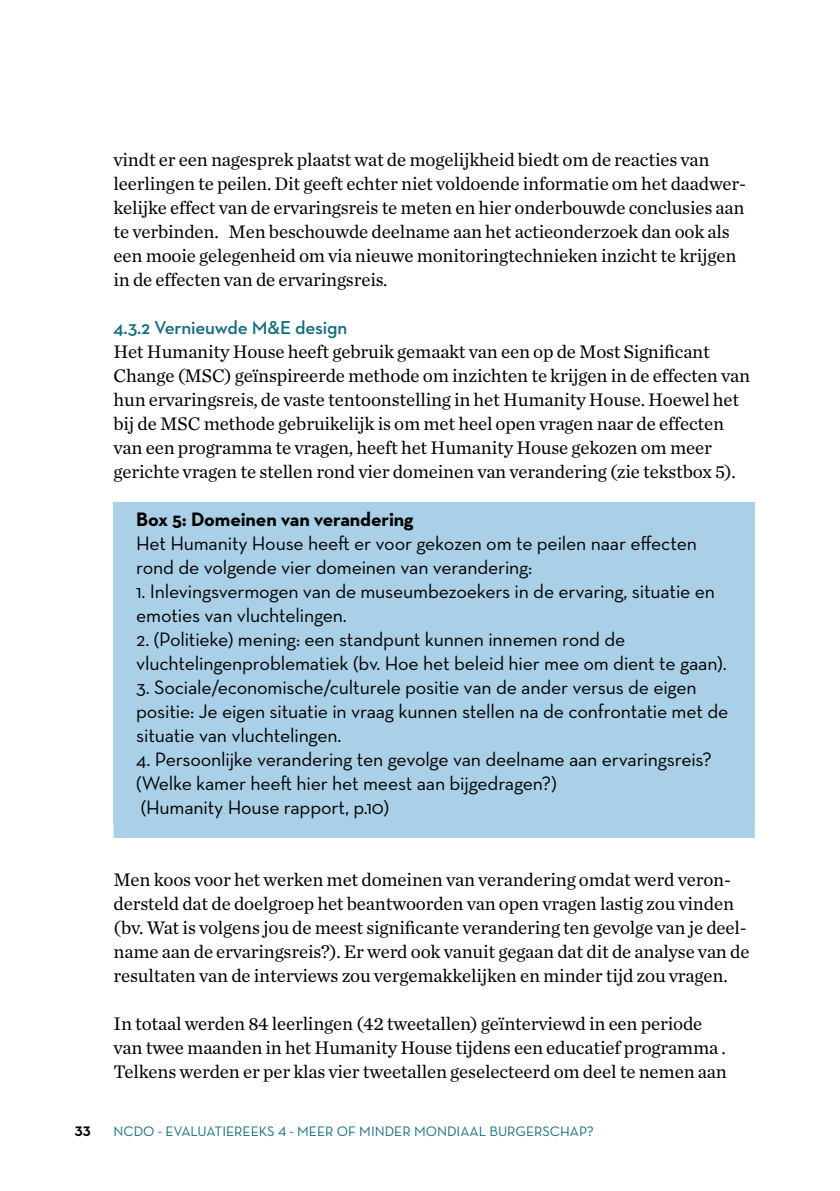
<style>
.page{position:relative;width:840px;height:1191px;background:#fff}
.page>*{position:absolute;margin:0;border:0;box-sizing:border-box;transform-origin:0 0}
.t1{font:19.8px/24px "Neutraface Text";letter-spacing:-.01em;color:#000}
.t2{font:700 19.8px "Neutraface Text";letter-spacing:-.01em;color:#000}
.t3{font:19px/24px "Chronicle Text G1";letter-spacing:-.01em;color:#000}
.t4{font:600 19px "Neutraface 2 Text";letter-spacing:-.01em;color:#116d80}
.t5{font:14px "Neutraface Text";color:#116d80}
.t6{font:700 14px "Neutraface Text";color:#000}
</style>
<div class="page">
<div style="left:113px;top:502px;width:641px;height:320px;background:#a9d0e7"></div>
<div style="left:113px;top:814px;width:641px;height:24px;background:#a9d0e7"></div>
<p class="t3" style="left:113px;top:147px;width:633px">vindt er een nagesprek plaatst wat de mogelijkheid biedt om de reacties van leerlingen te peilen. Dit geeft echter niet voldoende informatie om het daadwer&shy;kelijke effect van de ervaringsreis te meten en hier onderbouwde conclusies aan te verbinden. Men beschouwde deelname aan het actieonderzoek dan ook als een mooie gelegenheid om via nieuwe monitoringtechnieken inzicht te krijgen in de effecten van de ervaringsreis.</p>
<p class="t4" style="left:113px;top:315px;width:235px">4.3.2 Vernieuwde M&amp;E design</p>
<p class="t3" style="left:113px;top:339px;width:637px">Het Humanity House heeft gebruik gemaakt van een op de Most Significant Change (MSC) geïnspireerde methode om inzichten te krijgen in de effecten van hun ervaringsreis, de vaste tentoonstelling in het Humanity House. Hoewel het bij de MSC methode gebruikelijk is om met heel open vragen naar de effecten van een programma te vragen, heeft het Humanity House gekozen om meer gerichte vragen te stellen rond vier domeinen van verandering (zie tekstbox 5).</p>
<p class="t2" style="left:136px;top:506px;width:279px">Box 5: Domeinen van verandering</p>
<p class="t1" style="left:136px;top:531px;width:562px">Het Humanity House heeft er voor gekozen om te peilen naar effecten rond de volgende vier domeinen van verandering:</p>
<p class="t1" style="left:136px;top:579px;width:580px">1. Inlevingsvermogen van de museumbezoekers in de ervaring, situatie en emoties van vluchtelingen.</p>
<p class="t1" style="left:136px;top:627px;width:591px">2. (Politieke) mening: een standpunt kunnen innemen rond de vluchtelingenproblematiek (bv. Hoe het beleid hier mee om dient te gaan).</p>
<p class="t1" style="left:136px;top:675px;width:593px">3. Sociale/economische/culturele positie van de ander versus de eigen positie: Je eigen situatie in vraag kunnen stellen na de confrontatie met de situatie van vluchtelingen.</p>
<p class="t1" style="left:136px;top:747px;width:576px">4. Persoonlijke verandering ten gevolge van deelname aan ervaringsreis? (Welke kamer heeft hier het meest aan bijgedragen?)<br>(Humanity House rapport, p.10)</p>
<p class="t3" style="left:113px;top:867px;width:637px">Men koos voor het werken met domeinen van verandering omdat werd veron&shy;dersteld dat de doelgroep het beantwoorden van open vragen lastig zou vinden (bv. Wat is volgens jou de meest significante verandering ten gevolge van je deel&shy;name aan de ervaringsreis?). Er werd ook vanuit gegaan dat dit de analyse van de resultaten van de interviews zou vergemakkelijken en minder tijd zou vragen.</p>
<p class="t3" style="left:113px;top:1011px;width:614px">In totaal werden 84 leerlingen (42 tweetallen) geïnterviewd in een periode van twee maanden in het Humanity House tijdens een educatief programma .<br>Telkens werden er per klas vier tweetallen geselecteerd om deel te nemen aan</p>
<p class="t6" style="left:75px;top:1122px;width:17px">33</p>
<p class="t5" style="left:113px;top:1122px;width:481px">NCDO - EVALUATIEREEKS 4 - MEER OF MINDER MONDIAAL BURGERSCHAP?</p>
</div>
